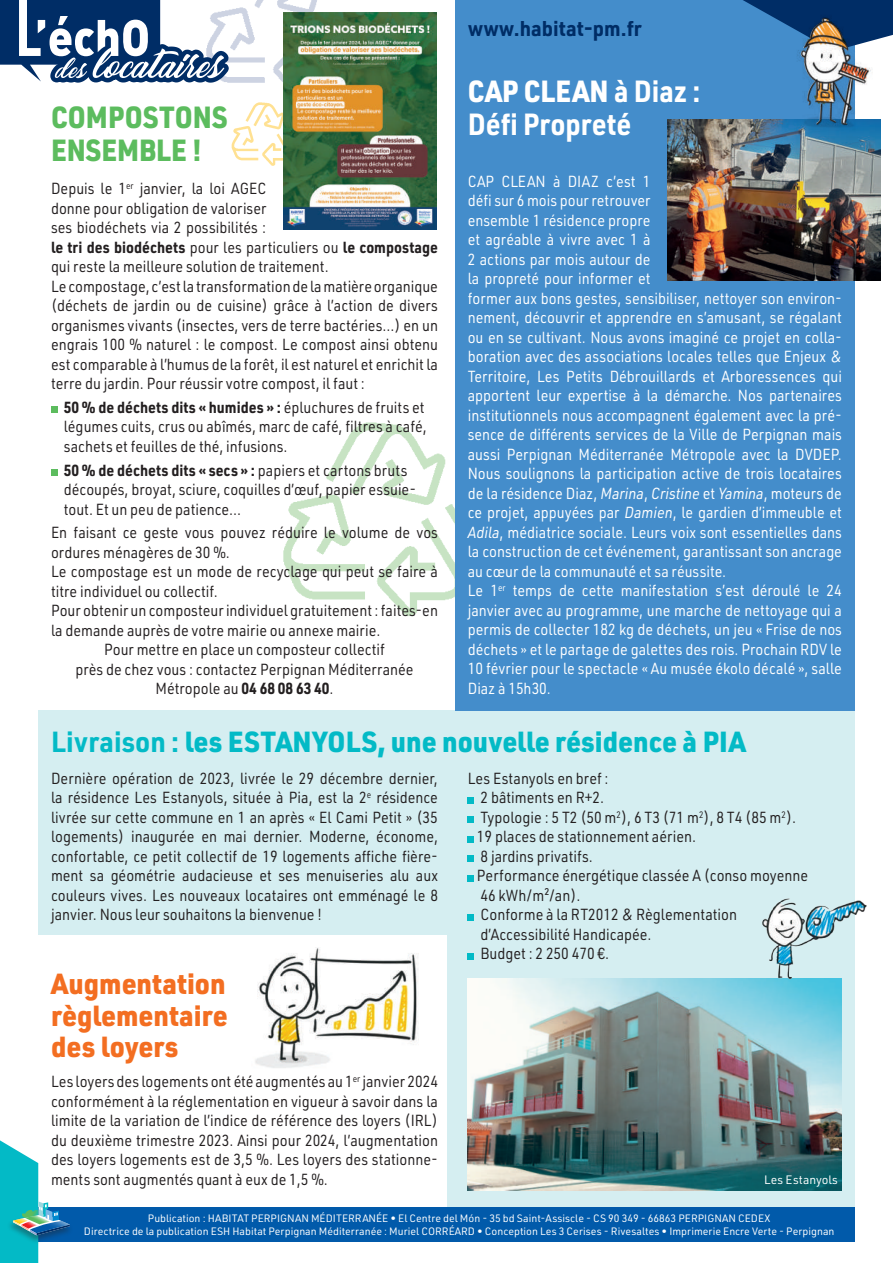
<style>
.page{position:relative;width:893px;height:1263px;background:#fff}
.page>*{position:absolute;margin:0;border:0;box-sizing:border-box;transform-origin:0 0}
.t1{font:700 30px/33px "URWDIN";color:#fff;scale:.9 1}
.t2{font:900 30px/33px "URWDIN";color:#5cbc5e;scale:.9 1}
.t3{font:900 28.5px "URWDIN";color:#03bac6;scale:.95 1}
.t4{font:900 28.5px/31.5px "URWDIN";color:#f36e21;text-align:justify;scale:.95 1}
.t5{font:700 21px "URWDIN";color:#002d66;scale:.95 1}
.t6{font:15.75px/19.5px "URWDIN";color:#231f20;scale:.9 1}
.t7{font:15.75px/19.5px "URWDIN";color:#fff;scale:.9 1}
.t8{font:12px "URWDIN";letter-spacing:.005em;color:#fff}
.t9{font:10.5px/13.5px "URWDIN";color:#fff;text-align:center}
.s1{font-weight:700}
.s2{font-weight:900}
.s3{font-style:italic}
</style>
<div class="page">
<img style="left:235px;top:106px;width:48px;height:60px">
<img style="left:235px;top:0;width:120px;height:106px">
<img style="left:283px;top:422px;width:172px;height:194px">
<div style="left:38px;top:710px;width:817px;height:515px;background:#d5eef1"></div>
<svg style="left:468px;top:797px;width:6px;height:6px"></svg>
<div style="left:468px;top:816px;width:6px;height:7px;background:#03bac6"></div>
<svg style="left:468px;top:836px;width:6px;height:6px"></svg>
<div style="left:468px;top:855px;width:6px;height:7px;background:#03bac6"></div>
<svg style="left:468px;top:875px;width:6px;height:6px"></svg>
<svg style="left:468px;top:914px;width:6px;height:6px"></svg>
<svg style="left:468px;top:953px;width:6px;height:6px"></svg>
<div style="left:455px;top:0;width:400px;height:710px;background:#448dcb"></div>
<div style="left:38px;top:935px;width:408px;height:304px;background:#fff"></div>
<svg style="left:743px;top:0;width:150px;height:41px"></svg>
<svg style="left:0;top:0;width:235px;height:155px"></svg>
<div style="left:51px;top:406px;width:6px;height:7px;background:#5cbc5e"></div>
<div style="left:51px;top:469px;width:6px;height:7px;background:#5cbc5e"></div>
<div style="left:38px;top:1208px;width:817px;height:34px;background:#015aaa"></div>
<div style="left:6px;top:1214px;width:67px;height:30px;background:#015aaa"></div>
<svg style="left:0;top:1140px;width:70px;height:123px"></svg>
<img style="left:283px;top:13px;width:154px;height:217px">
<img style="left:668px;top:119px;width:212px;height:162px">
<img style="left:468px;top:978px;width:374px;height:213px">
<img style="left:796px;top:10px;width:76px;height:126px">
<img style="left:255px;top:948px;width:164px;height:120px">
<img style="left:750px;top:898px;width:117px;height:94px">
<h1 class="t2" style="left:51px;top:99px;width:198px">COMPOSTONS<br>ENSEMBLE !</h1>
<p class="t6" style="left:51px;top:178px;width:431px">Depuis le 1<sup>er</sup> janvier, la loi AGEC<br>donne pour obligation de valoriser<br>ses biodéchets via 2 possibilités :<br><span class="s1">le tri des biodéchets</span> pour les particuliers ou <span class="s1">le compostage </span>qui reste la meilleure solution de traitement.<br>Le compostage, c’est la transformation de la matière organique (déchets de jardin ou de cuisine) grâce à l’action de divers organismes vivants (insectes, vers de terre bactéries…) en un engrais 100 % naturel : le compost. Le compost ainsi obtenu est comparable à l’humus de la forêt, il est naturel et enrichit la terre du jardin. Pour réussir votre compost, il faut :</p>
<p class="t6" style="left:64px;top:397px;width:405px"><span class="s1">50 % de déchets dits « humides » :</span> épluchures de fruits et légumes cuits, crus ou abîmés, marc de café, filtres à café, sachets et feuilles de thé, infusions.</p>
<p class="t6" style="left:64px;top:460px;width:393px"><span class="s1">50 % de déchets dits « secs » :</span> papiers et cartons bruts découpés, broyat, sciure, coquilles d’œuf, papier essuie&shy;tout. Et un peu de patience…</p>
<p class="t6" style="left:51px;top:523px;width:431px">En faisant ce geste vous pouvez réduire le volume de vos</p>
<p class="t6" style="left:51px;top:542px;width:200px">ordures ménagères de 30 %.</p>
<p class="t6" style="left:51px;top:561px;width:431px">Le compostage est un mode de recyclage qui peut se faire à</p>
<p class="t6" style="left:51px;top:581px;width:187px">titre individuel ou collectif.</p>
<p class="t6" style="left:51px;top:600px;width:431px">Pour obtenir un composteur individuel gratuitement : faites-en</p>
<p class="t6" style="left:51px;top:620px;width:367px">la demande auprès de votre mairie ou annexe mairie.</p>
<p class="t6" style="left:104px;top:639px;width:314px">Pour mettre en place un composteur collectif</p>
<p class="t6" style="left:75px;top:659px;width:377px">près de chez vous : contactez Perpignan Méditerranée</p>
<p class="t6" style="left:156px;top:679px;width:199px">Métropole au <span class="s1">04 68 08 63 40</span>.</p>
<h3 class="t5" style="left:468px;top:14px;width:185px">www.habitat-pm.fr</h3>
<h1 class="t1" style="left:468px;top:74px;width:260px"><span class="s2">CAP CLEAN</span> à Diaz :<br>Défi Propreté</h1>
<p class="t7" style="left:468px;top:171px;width:417px">CAP CLEAN à DIAZ c’est 1<br>défi sur 6 mois pour retrouver<br>ensemble 1 résidence propre<br>et agréable à vivre avec 1 à<br>2 actions par mois autour de<br>la propreté pour informer et<br>former aux bons gestes, sensibiliser, nettoyer son environ&shy;nement, découvrir et apprendre en s’amusant, se régalant ou en se cultivant. Nous avons imaginé ce projet en colla&shy;boration avec des associations locales telles que Enjeux &amp; Territoire, Les Petits Débrouillards et Arboressences qui apportent leur expertise à la démarche. Nos partenaires institutionnels nous accompagnent également avec la pré&shy;sence de différents services de la Ville de Perpignan mais aussi Perpignan Méditerranée Métropole avec la DVDEP.<br>Nous soulignons la participation active de trois locataires de la résidence Diaz, <span class="s3">Marina</span>, <span class="s3">Cristine</span> et <span class="s3">Yamina</span>, moteurs de ce projet, appuyées par <span class="s3">Damien</span>, le gardien d’immeuble et <span class="s3">Adila</span>, médiatrice sociale. Leurs voix sont essentielles dans la construction de cet événement, garantissant son ancrage au cœur de la communauté et sa réussite.<br>Le 1<sup>er</sup> temps de cette manifestation s’est déroulé le 24 janvier avec au programme, une marche de nettoyage qui a permis de collecter 182 kg de déchets, un jeu « Frise de nos déchets » et le partage de galettes des rois. Prochain RDV le 10 février pour le spectacle « Au musée ékolo décalé », salle Diaz à 15h30.</p>
<h2 class="t3" style="left:51px;top:722px;width:733px"><span class="s1">Livraison :</span> les ESTANYOLS, une nouvelle résidence à PIA</h2>
<p class="t6" style="left:51px;top:768px;width:431px;text-align:justify">Dernière opération de 2023, livrée le 29 décembre dernier, la résidence Les Estanyols, située à Pia, est la 2<sup>e</sup> résidence livrée sur cette commune en 1 an après « El Cami Petit » (35 logements) inaugurée en mai dernier. Moderne, économe, confortable, ce petit collectif de 19 logements affiche fière&shy;ment sa géométrie audacieuse et ses menuiseries alu aux couleurs vives. Les nouveaux locataires ont emménagé le 8 janvier. Nous leur souhaitons la bienvenue !</p>
<p class="t6" style="left:477px;top:768px;width:369px;text-indent:-9px">Les Estanyols en bref :<br>2 bâtiments en R+2.<br>Typologie : 5 T2 (50 m<sup>2</sup>), 6 T3 (71 m<sup>2</sup>), 8 T4 (85 m<sup>2</sup>).<br>19 places de stationnement aérien.<br>8 jardins privatifs.<br>Performance énergétique classée A (conso moyenne<br>46 kWh/m²/an).<br>Conforme à la RT2012 &amp; Règlementation d’Accessibilité Handicapée.<br>Budget : 2 250 470 €.</p>
<h2 class="t4" style="left:51px;top:967px;width:188px">Augmentation règlementaire des loyers</h2>
<p class="t6" style="left:51px;top:1071px;width:431px;text-align:justify">Les loyers des logements ont été augmentés au 1<sup>er</sup> janvier 2024 conformément à la réglementation en vigueur à savoir dans la limite de la variation de l’indice de référence des loyers (IRL) du deuxième trimestre 2023. Ainsi pour 2024, l’augmentation des loyers logements est de 3,5 %. Les loyers des stationne&shy;ments sont augmentés quant à eux de 1,5 %.</p>
<p class="t8" style="left:764px;top:1171px;width:75px">Les Estanyols</p>
<p class="t9" style="left:84px;top:1211px;width:752px">Publication : HABITAT PERPIGNAN MÉDITERRANÉE • El Centre del Món - 35 bd Saint-Assiscle - CS 90 349 - 66863 PERPIGNAN CEDEX<br>Directrice de la publication ESH Habitat Perpignan Méditerranée : Muriel CORRÉARD • Conception Les 3 Cerises - Rivesaltes • Imprimerie Encre Verte - Perpignan</p>
</div>
